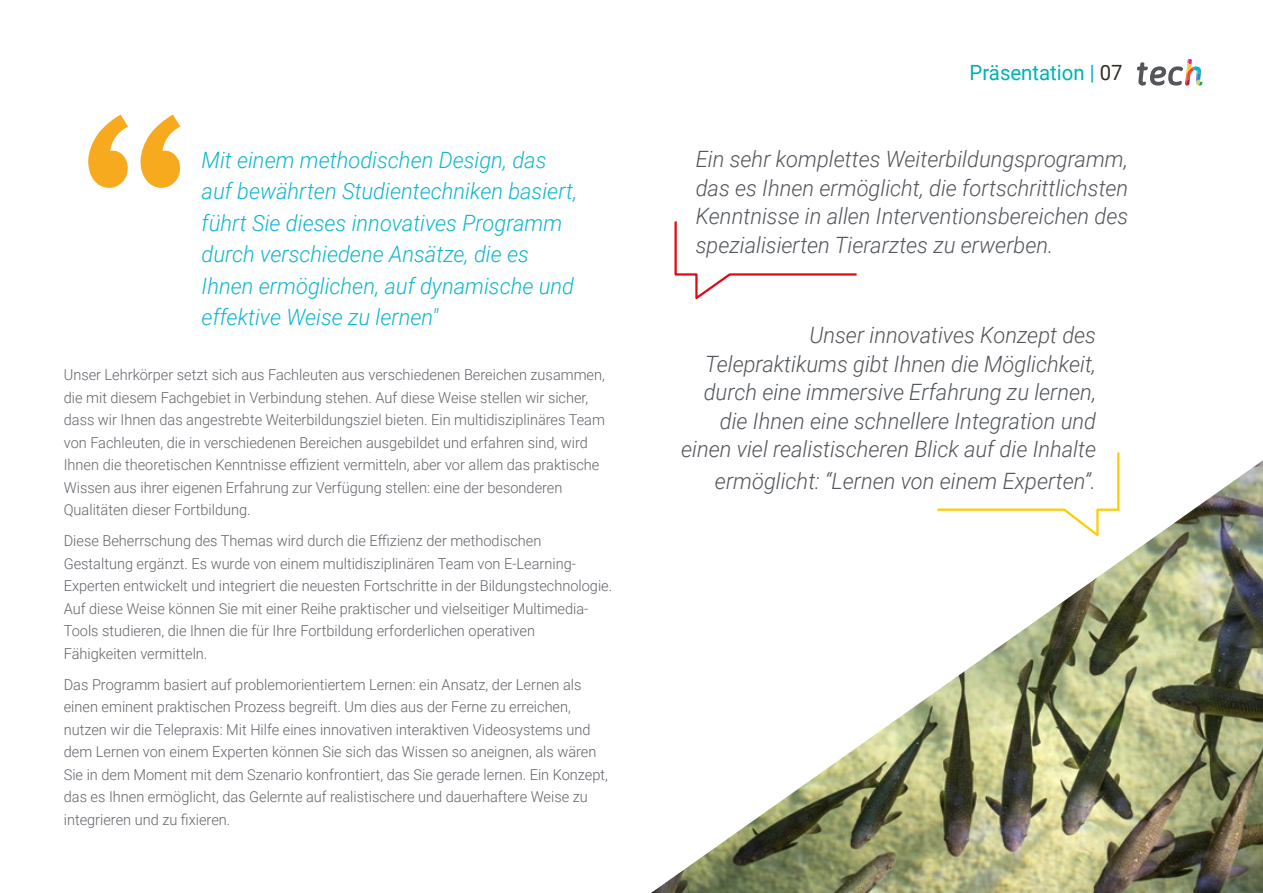
<style>
.page{position:relative;width:1263px;height:893px;background:#fff}
.page>*{position:absolute;margin:0;border:0;box-sizing:border-box;transform-origin:0 0}
.t1{font:italic 300 22.5px/28.5px "Roboto";color:#52555b;text-align:right}
.t2{font:italic 300 22.5px/31.5px "Roboto";color:#0fb6cf}
.t3{font:21px "Roboto";color:#00b2af}
.t4{font:300 15px/22.5px "Roboto";color:#61646a}
.s1{color:#312e20}
</style>
<div class="page">
<img style="left:651px;top:460px;width:612px;height:433px">
<svg style="left:1137px;top:59px;width:65px;height:27px"></svg>
<svg style="left:88px;top:115px;width:92px;height:73px"></svg>
<svg style="left:935px;top:452px;width:185px;height:88px"></svg>
<svg style="left:674px;top:221px;width:183px;height:78px"></svg>
<h1 class="t2" style="left:202px;top:143px;width:377px">Mit einem methodischen Design, das auf bewährten Studientechniken basiert, führt Sie dieses innovatives Programm durch verschiedene Ansätze, die es Ihnen ermöglichen, auf dynamische und effektive Weise zu lernen"</h1>
<p class="t4" style="left:64px;top:363px;width:543px">Unser Lehrkörper setzt sich aus Fachleuten aus verschiedenen Bereichen zusammen, die mit diesem Fachgebiet in Verbindung stehen. Auf diese Weise stellen wir sicher, dass wir Ihnen das angestrebte Weiterbildungsziel bieten. Ein multidisziplinäres Team von Fachleuten, die in verschiedenen Bereichen ausgebildet und erfahren sind, wird Ihnen die theoretischen Kenntnisse effizient vermitteln, aber vor allem das praktische Wissen aus ihrer eigenen Erfahrung zur Verfügung stellen: eine der besonderen Qualitäten dieser Fortbildung.</p>
<p class="t4" style="left:64px;top:529px;width:550px">Diese Beherrschung des Themas wird durch die Effizienz der methodischen Gestaltung ergänzt. Es wurde von einem multidisziplinären Team von E-Learning-Experten entwickelt und integriert die neuesten Fortschritte in der Bildungstechnologie.<br>Auf diese Weise können Sie mit einer Reihe praktischer und vielseitiger Multimedia-Tools studieren, die Ihnen die für Ihre Fortbildung erforderlichen operativen<br>Fähigkeiten vermitteln.</p>
<p class="t4" style="left:64px;top:672px;width:546px">Das Programm basiert auf problemorientiertem Lernen: ein Ansatz, der Lernen als einen eminent praktischen Prozess begreift. Um dies aus der Ferne zu erreichen, nutzen wir die Telepraxis: Mit Hilfe eines innovativen interaktiven Videosystems und dem Lernen von einem Experten können Sie sich das Wissen so aneignen, als wären Sie in dem Moment mit dem Szenario konfrontiert, das Sie gerade lernen. Ein Konzept, das es Ihnen ermöglicht, das Gelernte auf realistischere und dauerhaftere Weise zu integrieren und zu fixieren.</p>
<h2 class="t3" style="left:969px;top:57px;width:155px">Präsentation | <span class="s1">07</span></h2>
<h1 class="t1" style="left:696px;top:144px;width:434px;text-align:justify">Ein sehr komplettes Weiterbildungsprogramm, das es Ihnen ermöglicht, die fortschrittlichsten Kenntnisse in allen Interventionsbereichen des spezialisierten Tierarztes zu erwerben.</h1>
<h1 class="t1" style="left:681px;top:320px;width:416px">Unser innovatives Konzept des Telepraktikums gibt Ihnen die Möglichkeit, durch eine immersive Erfahrung zu lernen, die Ihnen eine schnellere Integration und einen viel realistischeren Blick auf die Inhalte</h1>
<h1 class="t1" style="left:715px;top:466px;width:383px">ermöglicht: “Lernen von einem Experten”.</h1>
</div>
